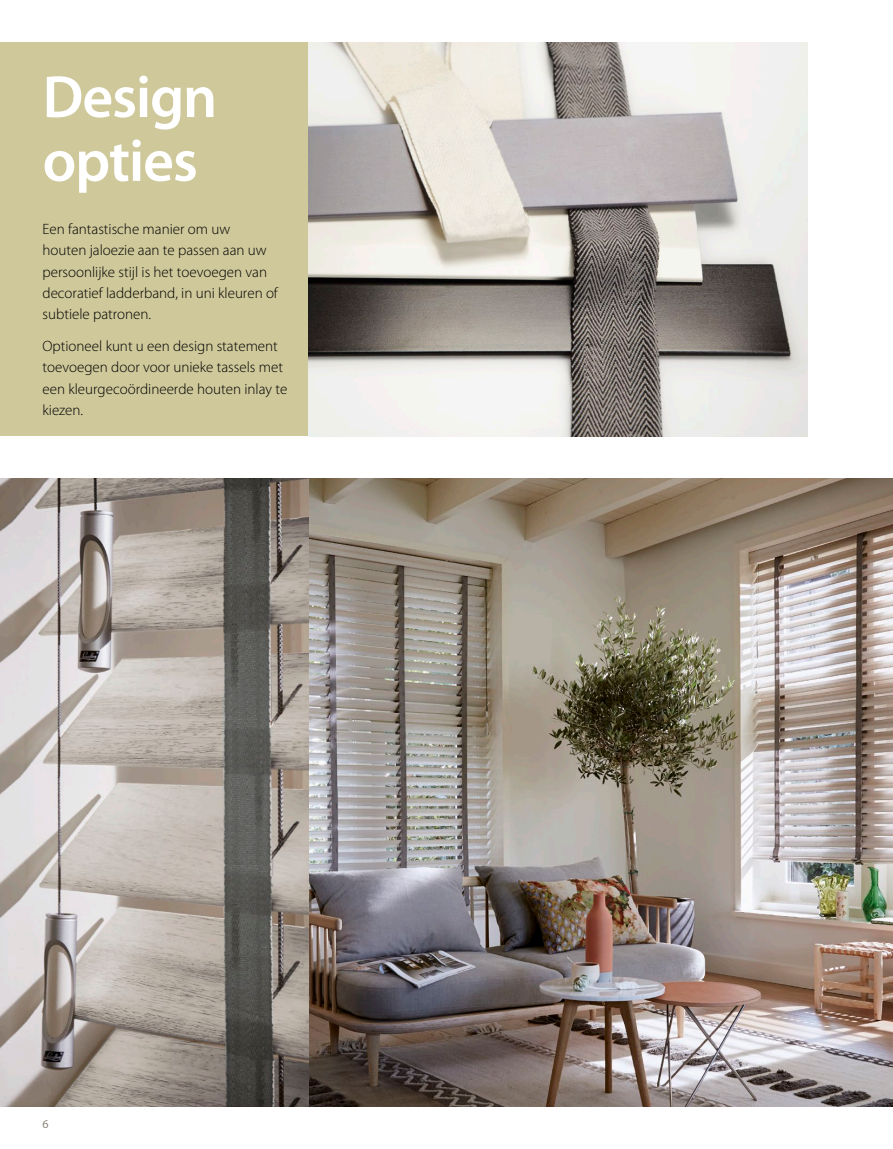
<style>
.page{position:relative;width:893px;height:1149px;background:#fff}
.page>*{position:absolute;margin:0;border:0;box-sizing:border-box;transform-origin:0 0}
.kop_diap{font:600 60px/63.8px "Myriad Pro";letter-spacing:-.02em;color:#fff}
.tekst{font:300 15px/21.3px "Myriad Pro";color:#000}
.paginacijfer_even{font:12px "Myriad Pro";color:#8b8578}
</style>
<div class="page">
<img style="left:0;top:478px;width:893px;height:628px">
<div style="left:0;top:43px;width:308px;height:393px;background:#cfc89a"></div>
<img style="left:308px;top:43px;width:500px;height:393px">
<p class="kop_diap" style="left:43px;top:63px;width:176px">Design opties</p>
<p class="tekst" style="left:43px;top:218px;width:237px">Een fantastische manier om uw<br>houten jaloezie aan te passen aan uw persoonlijke stijl is het toevoegen van decoratief ladderband, in uni kleuren of subtiele patronen.</p>
<p class="tekst" style="left:43px;top:335px;width:246px">Optioneel kunt u een design statement toevoegen door voor unieke tassels met een kleurgecoördineerde houten inlay te kiezen.</p>
<p class="paginacijfer_even" style="left:43px;top:1115px;width:8px">6</p>
</div>
